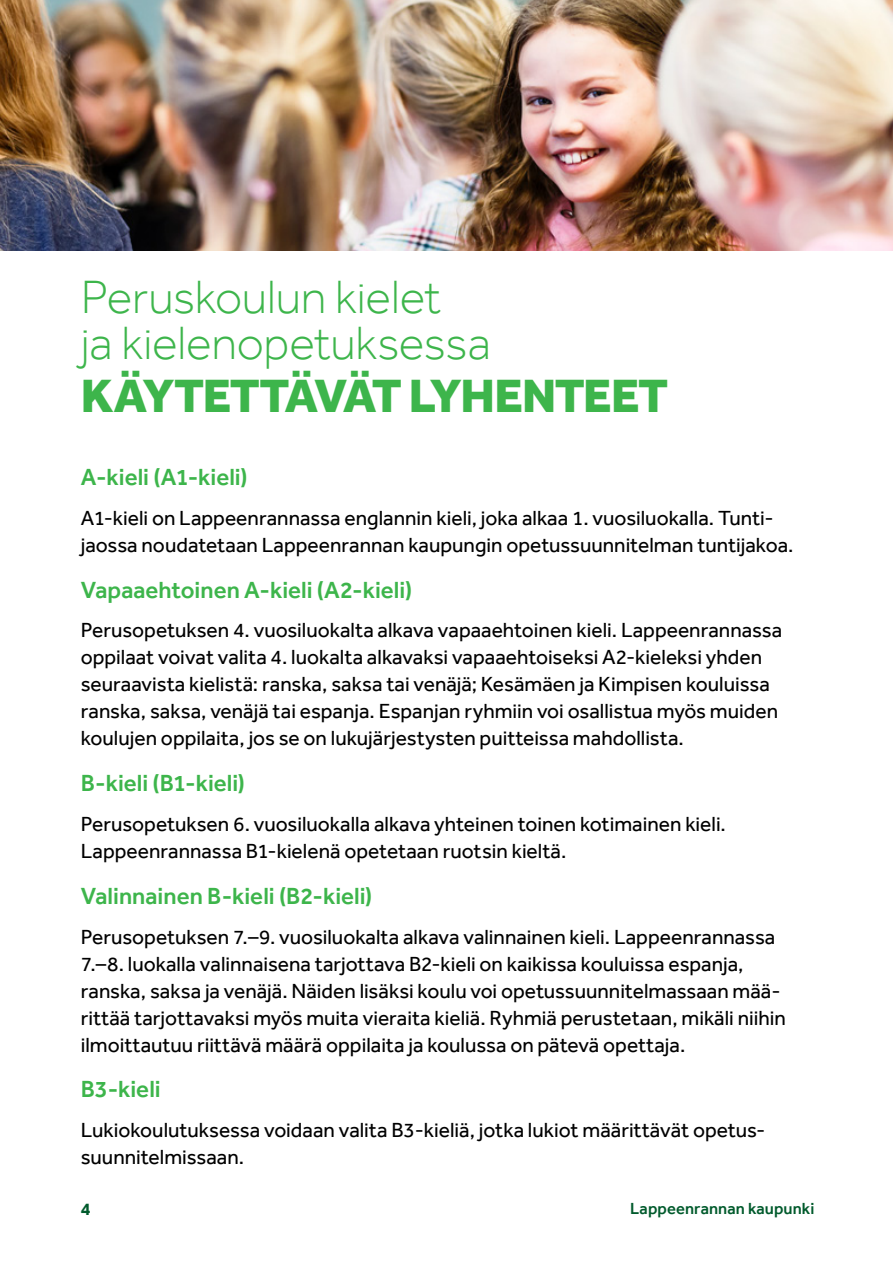
<style>
.page{position:relative;width:893px;height:1263px;background:#fff}
.page>*{position:absolute;margin:0;border:0;box-sizing:border-box;transform-origin:0 0}
.t1{font:300 48px/46.8px "Effra";letter-spacing:-.005em;color:#3db54b}
.t2{font:800 48px "Effra";letter-spacing:-.03em;color:#3db54b}
.t3{font:500 24px "Effra";color:#3db54b}
.t4{font:21px/27px "Effra";color:#000}
.t5{font:700 18px "Effra";color:#005a2c}
.t6{font:500 16.5px "Effra";letter-spacing:.005em;color:#005a2c}
</style>
<div class="page">
<img style="left:0;top:0;width:893px;height:251px">
<h1 class="t1" style="left:81px;top:273px;width:412px">Peruskoulun kielet<br>ja kielenopetuksessa</h1>
<h1 class="t2" style="left:81px;top:368px;width:589px">KÄYTETTÄVÄT LYHENTEET</h1>
<p class="t3" style="left:81px;top:463px;width:168px">A-kieli (A1-kieli)</p>
<p class="t4" style="left:81px;top:504px;width:714px">A1-kieli on Lappeenrannassa englannin kieli, joka alkaa 1. vuosiluokalla. Tunti&shy;jaossa noudatetaan Lappeenrannan kaupungin opetussuunnitelman tuntijakoa.</p>
<p class="t3" style="left:81px;top:575px;width:333px">Vapaaehtoinen A-kieli (A2-kieli)</p>
<p class="t4" style="left:81px;top:617px;width:703px">Perusopetuksen 4. vuosiluokalta alkava vapaaehtoinen kieli. Lappeenrannassa oppilaat voivat valita 4. luokalta alkavaksi vapaaehtoiseksi A2-kieleksi yhden seuraavista kielistä: ranska, saksa tai venäjä; Kesämäen ja Kimpisen kouluissa ranska, saksa, venäjä tai espanja. Espanjan ryhmiin voi osallistua myös muiden koulujen oppilaita, jos se on lukujärjestysten puitteissa mahdollista.</p>
<p class="t3" style="left:81px;top:769px;width:166px">B-kieli (B1-kieli)</p>
<p class="t4" style="left:81px;top:810px;width:647px">Perusopetuksen 6. vuosiluokalla alkava yhteinen toinen kotimainen kieli.<br>Lappeenrannassa B1-kielenä opetetaan ruotsin kieltä.</p>
<p class="t3" style="left:81px;top:881px;width:293px">Valinnainen B-kieli (B2-kieli)</p>
<p class="t4" style="left:81px;top:923px;width:707px">Perusopetuksen 7.–9. vuosiluokalta alkava valinnainen kieli. Lappeenrannassa 7.–8. luokalla valinnaisena tarjottava B2-kieli on kaikissa kouluissa espanja, ranska, saksa ja venäjä. Näiden lisäksi koulu voi opetussuunnitelmassaan mää&shy;rittää tarjottavaksi myös muita vieraita kieliä. Ryhmiä perustetaan, mikäli niihin ilmoittautuu riittävä määrä oppilaita ja koulussa on pätevä opettaja.</p>
<p class="t3" style="left:81px;top:1075px;width:81px">B3-kieli</p>
<p class="t4" style="left:81px;top:1116px;width:683px">Lukiokoulutuksessa voidaan valita B3-kieliä, jotka lukiot määrittävät opetus&shy;suunnitelmissaan.</p>
<p class="t5" style="left:81px;top:1199px;width:11px">4</p>
<p class="t6" style="left:630px;top:1199px;width:186px">Lappeenrannan kaupunki</p>
</div>
